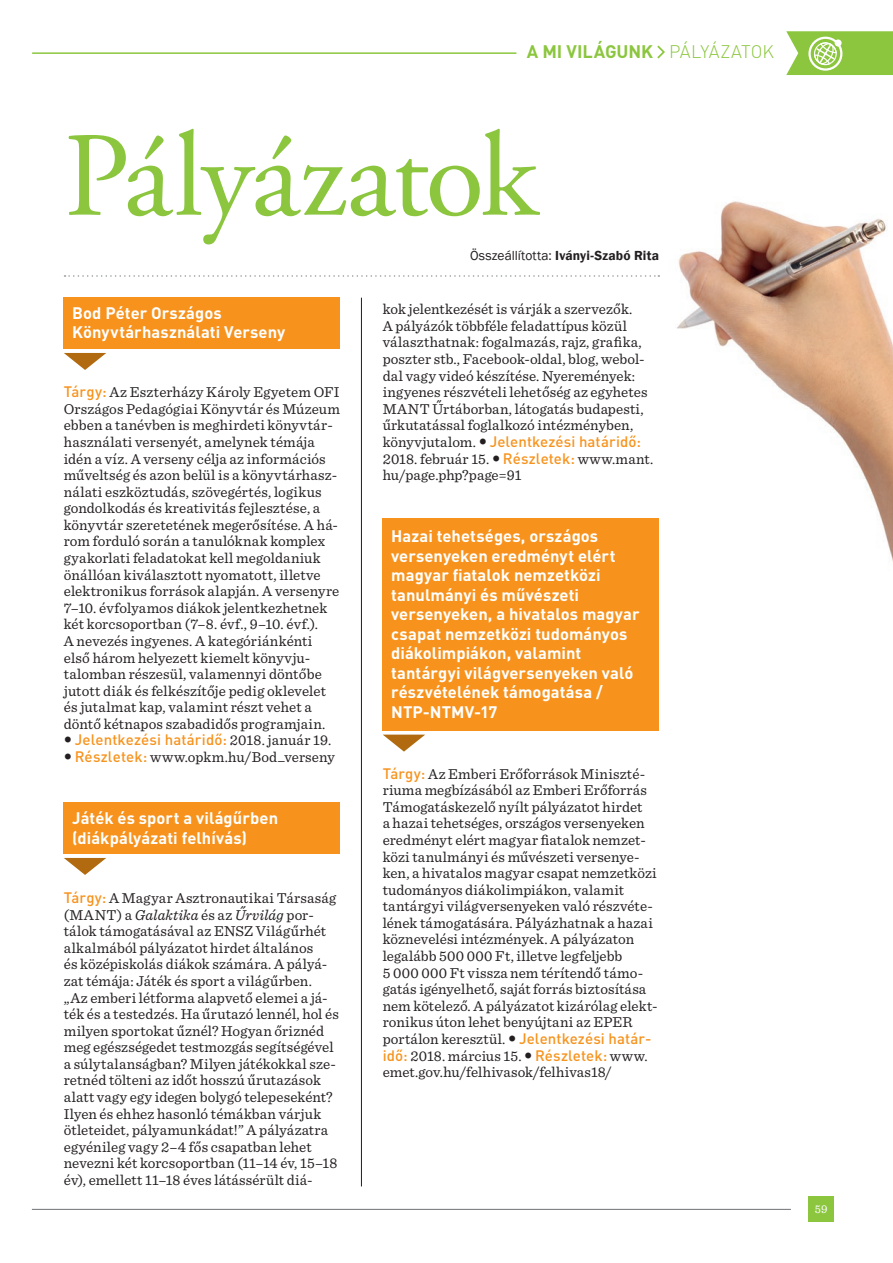
<style>
.page{position:relative;width:893px;height:1263px;background:#fff}
.page>*{position:absolute;margin:0;border:0;box-sizing:border-box;transform-origin:0 0}
.Cím_32pt{font:120px "Adobe Garamond Pro";letter-spacing:-.025em;color:#8bc63e}
.Fejléc{font:700 18px "DIN Pro";letter-spacing:-.005em;color:#8bc63e}
.Programajánló_progra{font:700 16.5px/19.5px "DIN Pro";letter-spacing:.005em;color:#fff}
.Body_text_fél_sor_fö{font:15px/16.6px "Sentinel";letter-spacing:.005em;color:#231f20}
.Body_text{font:15px "Sentinel";letter-spacing:.01em;color:#231f20}
.Body_text-2{font:500 15px "DIN Pro";letter-spacing:.01em;color:#f7931d}
.Szerző{font:600 13.5px "Franklin Gothic";letter-spacing:.01em;color:#231f20}
.Oldalszám{font:12px "Sentinel";color:#fff}
.s1{font-weight:300}
.s2{font-family:"DIN Pro";font-weight:500;color:#f7931d}
.s3{font-family:"Sentinel";font-weight:400;color:#231f20}
.s4{font-style:italic}
.s5{font-weight:400}
</style>
<div class="page">
<hr style="left:33px;top:52px;width:483px;height:2px;background:#8bc63e">
<svg style="left:657px;top:46px;width:8px;height:12px"></svg>
<svg style="left:786px;top:31px;width:107px;height:44px;background:#9bcd58"></svg>
<div style="left:835px;top:39px;width:7px;height:7px;background:#fff;border-radius:50%"></div>
<div style="left:808px;top:37px;width:34px;height:34px;border:2px solid #fff;border-radius:50%"></div>
<img style="left:659px;top:201px;width:234px;height:361px">
<div style="left:808px;top:1197px;width:26px;height:25px;background:#8bc63e"></div>
<hr style="left:32px;top:1209px;width:759px;height:1px;background:#808285">
<div style="left:64px;top:298px;width:276px;height:51px;background:#f7931d"></div>
<div style="left:64px;top:803px;width:276px;height:51px;background:#f7931d"></div>
<div style="left:383px;top:518px;width:276px;height:212px;background:#f7931d"></div>
<svg style="left:64px;top:353px;width:42px;height:17px"></svg>
<svg style="left:64px;top:858px;width:42px;height:17px"></svg>
<svg style="left:383px;top:735px;width:42px;height:17px"></svg>
<hr style="left:361px;top:298px;width:1px;height:888px;background:#231f20">
<svg style="left:65px;top:275px;width:594px;height:2px"></svg>
<p class="Fejléc" style="left:527px;top:40px;width:249px">A MI VILÁGUNK <span class="s1">PÁLYÁZATOK</span></p>
<p class="Cím_32pt" style="left:64px;top:105px;width:475px">Pályázatok</p>
<p class="Programajánló_progra" style="left:72px;top:302px;width:214px">Bod Péter Országos<br>Könyvtárhasználati Verseny</p>
<p class="Body_text" style="left:64px;top:381px;width:277px"><span class="s2">Tárgy:</span> Az Eszterházy Károly Egyetem OFI</p>
<p class="Body_text" style="left:64px;top:397px;width:278px">Országos Pedagógiai Könyvtár és Múzeum</p>
<p class="Body_text" style="left:64px;top:414px;width:271px">ebben a tanévben is meghirdeti könyvtár-</p>
<p class="Body_text" style="left:64px;top:431px;width:252px">használati versenyét, amelynek témája</p>
<p class="Body_text" style="left:64px;top:447px;width:263px">idén a víz. A verseny célja az információs</p>
<p class="Body_text" style="left:64px;top:464px;width:275px">műveltség és azon belül is a könyvtárhasz-</p>
<p class="Body_text" style="left:64px;top:480px;width:259px">nálati eszköztudás, szövegértés, logikus</p>
<p class="Body_text" style="left:64px;top:497px;width:258px">gondolkodás és kreativitás fejlesztése, a</p>
<p class="Body_text" style="left:64px;top:514px;width:276px">könyvtár szeretetének megerősítése. A há-</p>
<p class="Body_text" style="left:64px;top:530px;width:263px">rom forduló során a tanulóknak komplex</p>
<p class="Body_text" style="left:64px;top:547px;width:259px">gyakorlati feladatokat kell megoldaniuk</p>
<p class="Body_text" style="left:64px;top:563px;width:258px">önállóan kiválasztott nyomatott, illetve</p>
<p class="Body_text" style="left:64px;top:580px;width:277px">elektronikus források alapján. A versenyre</p>
<p class="Body_text" style="left:64px;top:596px;width:265px">7–10. évfolyamos diákok jelentkezhetnek</p>
<p class="Body_text" style="left:64px;top:613px;width:256px">két korcsoportban (7–8. évf., 9–10. évf.).</p>
<p class="Body_text" style="left:64px;top:630px;width:250px">A nevezés ingyenes. A kategóriánkénti</p>
<p class="Body_text" style="left:64px;top:646px;width:248px">első három helyezett kiemelt könyvju-</p>
<p class="Body_text" style="left:64px;top:663px;width:260px">talomban részesül, valamennyi döntőbe</p>
<p class="Body_text" style="left:64px;top:679px;width:264px">jutott diák és felkészítője pedig oklevelet</p>
<p class="Body_text" style="left:64px;top:696px;width:249px">és jutalmat kap, valamint részt vehet a</p>
<p class="Body_text" style="left:64px;top:713px;width:263px">döntő kétnapos szabadidős programjain.</p>
<p class="Body_text-2" style="left:75px;top:730px;width:258px">Jelentkezési határidő: <span class="s3">2018. január 19.</span></p>
<p class="Body_text" style="left:75px;top:746px;width:262px"><span class="s2">Részletek:</span> www.opkm.hu/Bod_verseny</p>
<p class="Programajánló_progra" style="left:72px;top:808px;width:207px">Játék és sport a világűrben (diákpályázati felhívás)</p>
<p class="Body_text_fél_sor_fö" style="left:64px;top:889px;width:277px"><span class="s2">Tárgy:</span> A Magyar Asztronautikai Társaság (MANT) a <span class="s4">Galaktika</span> és az <span class="s4">Űrvilág</span> por&shy;tálok támogatásával az ENSZ Világűrhét alkalmából pályázatot hirdet általános<br>és középiskolás diákok számára. A pályá&shy;zat témája: Játék és sport a világűrben. „Az emberi létforma alapvető elemei a já&shy;ték és a testedzés. Ha űrutazó lennél, hol és milyen sportokat űznél? Hogyan őriznéd meg egészségedet testmozgás segítségével a súlytalanságban? Milyen játékokkal sze&shy;retnéd tölteni az időt hosszú űrutazások alatt vagy egy idegen bolygó telepeseként?<br>Ilyen és ehhez hasonló témákban várjuk ötleteidet, pályamunkádat!” A pályázatra egyénileg vagy 2–4 fős csapatban lehet nevezni két korcsoportban (11–14 év, 15–18 év), emellett 11–18 éves látássérült diá-</p>
<p class="Szerző" style="left:470px;top:247px;width:191px"><span class="s5">Összeállította:</span> Iványi-Szabó Rita</p>
<p class="Body_text_fél_sor_fö" style="left:383px;top:300px;width:272px">kok jelentkezését is várják a szervezők.<br>A pályázók többféle feladattípus közül választhatnak: fogalmazás, rajz, grafika, poszter stb., Facebook-oldal, blog, webol&shy;dal vagy videó készítése. Nyeremények: ingyenes részvételi lehetőség az egyhetes MANT Űrtáborban, látogatás budapesti, űrkutatással foglalkozó intézményben, könyvjutalom. <span class="s2">Jelentkezési határidő:<br></span>2018. február 15. <span class="s2">Részletek:</span> www.mant. hu/page.php?page=91</p>
<p class="Programajánló_progra" style="left:391px;top:526px;width:250px">Hazai tehetséges, országos versenyeken eredményt elért magyar fiatalok nemzetközi tanulmányi és művészeti versenyeken, a hivatalos magyar csapat nemzetközi tudományos diákolimpiákon, valamint tantárgyi világversenyeken való részvételének támogatása /<br>NTP‑NTMV‑17</p>
<p class="Body_text_fél_sor_fö" style="left:383px;top:764px;width:277px"><span class="s2">Tárgy:</span> Az Emberi Erőforrások Miniszté&shy;riuma megbízásából az Emberi Erőforrás Támogatáskezelő nyílt pályázatot hirdet<br>a hazai tehetséges, országos versenyeken eredményt elért magyar fiatalok nemzet&shy;közi tanulmányi és művészeti versenye&shy;ken, a hivatalos magyar csapat nemzetközi tudományos diákolimpiákon, valamit tantárgyi világversenyeken való részvéte&shy;lének támogatására. Pályázhatnak a hazai köznevelési intézmények. A pályázaton legalább 500 000 Ft, illetve legfeljebb<br>5 000 000 Ft vissza nem térítendő támo&shy;gatás igényelhető, saját forrás biztosítása nem kötelező. A pályázatot kizárólag elekt&shy;ronikus úton lehet benyújtani az EPER portálon keresztül. <span class="s2">Jelentkezési határ&shy;idő:</span> 2018. március 15. <span class="s2">Részletek:</span> www. emet.gov.hu/felhivasok/felhivas18/</p>
<p class="Oldalszám" style="left:815px;top:1200px;width:14px">59</p>
</div>
